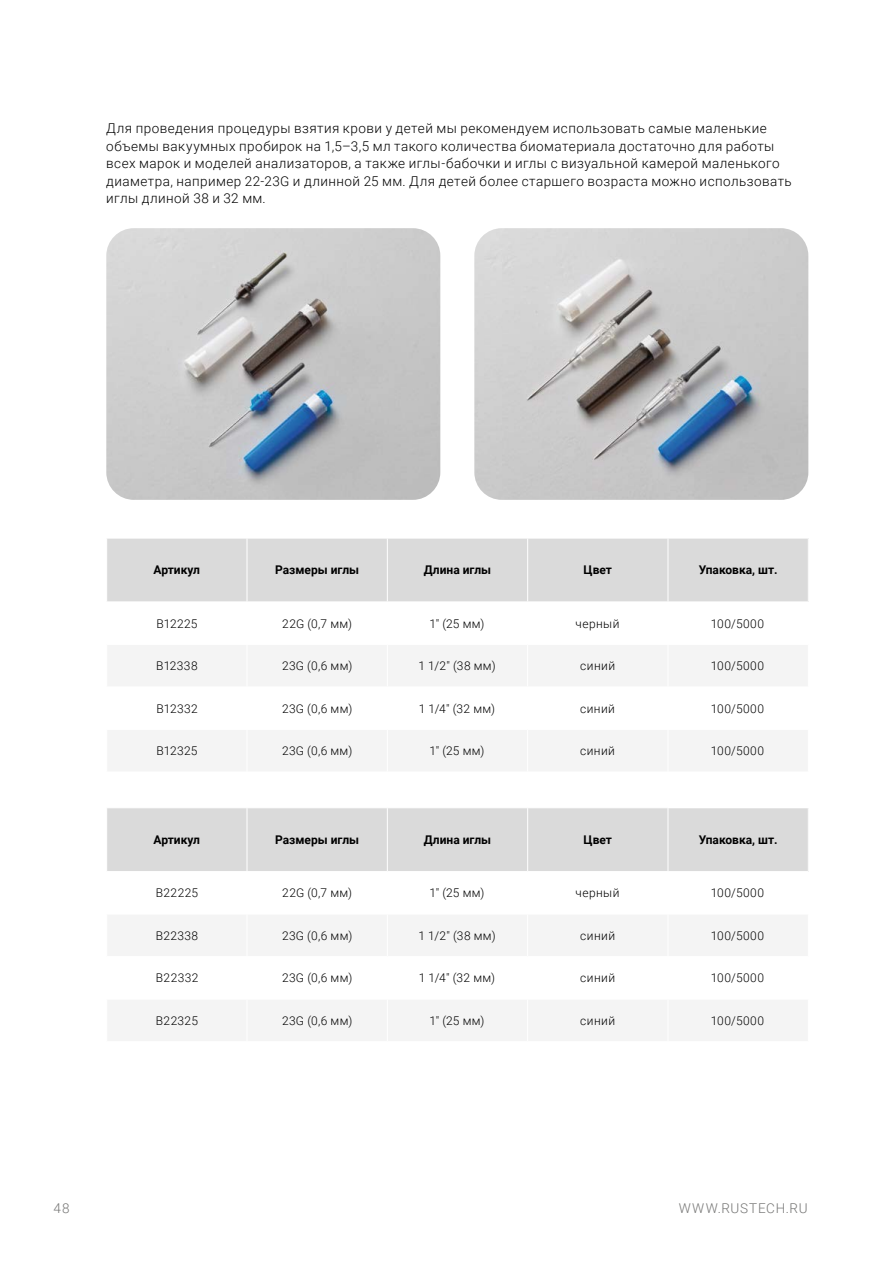
<style>
.page{position:relative;width:893px;height:1263px;background:#fff}
.page>*{position:absolute;margin:0;border:0;box-sizing:border-box;transform-origin:0 0}
.t1{font:300 13.5px/17.5px "Roboto";letter-spacing:.035em;color:#000}
.t2{font:300 13.5px "Roboto";letter-spacing:.06em;color:#767675}
.t3{font:300 12px "Roboto";letter-spacing:.035em;color:#000}
.t4{font:700 12px "Roboto";color:#000}
</style>
<div class="page">
<img style="left:106px;top:228px;width:334px;height:272px">
<img style="left:474px;top:228px;width:334px;height:272px">
<div style="left:107px;top:539px;width:561px;height:62px;background:#dadada"></div>
<div style="left:668px;top:538px;width:140px;height:64px;background:#dadada"></div>
<div style="left:108px;top:645px;width:699px;height:41px;background:#f4f4f4"></div>
<div style="left:108px;top:730px;width:699px;height:41px;background:#f4f4f4"></div>
<hr style="left:247px;top:645px;width:1px;height:41px;background:#fff">
<hr style="left:387px;top:645px;width:1px;height:41px;background:#fff">
<hr style="left:527px;top:645px;width:1px;height:41px;background:#fff">
<hr style="left:668px;top:645px;width:1px;height:41px;background:#fff">
<hr style="left:247px;top:730px;width:1px;height:42px;background:#fff">
<hr style="left:387px;top:730px;width:1px;height:42px;background:#fff">
<hr style="left:527px;top:730px;width:1px;height:42px;background:#fff">
<hr style="left:668px;top:730px;width:1px;height:42px;background:#fff">
<hr style="left:247px;top:538px;width:1px;height:63px;background:#fff">
<hr style="left:387px;top:538px;width:1px;height:63px;background:#fff">
<hr style="left:527px;top:538px;width:1px;height:63px;background:#fff">
<hr style="left:668px;top:538px;width:141px;height:1px;background:#fff">
<hr style="left:668px;top:538px;width:1px;height:63px;background:#fff">
<hr style="left:668px;top:601px;width:141px;height:1px;background:#fff">
<div style="left:107px;top:808px;width:561px;height:63px;background:#dadada"></div>
<div style="left:668px;top:808px;width:140px;height:63px;background:#dadada"></div>
<div style="left:108px;top:915px;width:699px;height:41px;background:#f4f4f4"></div>
<div style="left:108px;top:1000px;width:699px;height:41px;background:#f4f4f4"></div>
<hr style="left:247px;top:914px;width:1px;height:42px;background:#fff">
<hr style="left:387px;top:914px;width:1px;height:42px;background:#fff">
<hr style="left:527px;top:914px;width:1px;height:42px;background:#fff">
<hr style="left:668px;top:914px;width:1px;height:42px;background:#fff">
<hr style="left:247px;top:999px;width:1px;height:42px;background:#fff">
<hr style="left:387px;top:999px;width:1px;height:42px;background:#fff">
<hr style="left:527px;top:999px;width:1px;height:42px;background:#fff">
<hr style="left:668px;top:999px;width:1px;height:42px;background:#fff">
<hr style="left:247px;top:808px;width:1px;height:63px;background:#fff">
<hr style="left:387px;top:808px;width:1px;height:63px;background:#fff">
<hr style="left:527px;top:808px;width:1px;height:63px;background:#fff">
<hr style="left:668px;top:808px;width:1px;height:63px;background:#fff">
<p class="t1" style="left:106px;top:119px;width:687px">Для проведения процедуры взятия крови у детей мы рекомендуем использовать самые маленькие объемы вакуумных пробирок на 1,5–3,5 мл такого количества биоматериала достаточно для работы всех марок и моделей анализаторов, а также иглы-бабочки и иглы с визуальной камерой маленького диаметра, например 22-23G и длинной 25 мм. Для детей более старшего возраста можно использовать иглы длиной 38 и 32 мм.</p>
<p class="t4" style="left:154px;top:562px;width:48px">Артикул</p>
<p class="t4" style="left:275px;top:562px;width:85px">Размеры иглы</p>
<p class="t4" style="left:424px;top:562px;width:69px">Длина иглы</p>
<p class="t4" style="left:584px;top:562px;width:30px">Цвет</p>
<p class="t4" style="left:699px;top:562px;width:80px">Упаковка, шт.</p>
<p class="t3" style="left:156px;top:615px;width:43px">B12225</p>
<p class="t3" style="left:282px;top:615px;width:71px">22G (0,7 мм)</p>
<p class="t3" style="left:429px;top:615px;width:57px">1" (25 мм)</p>
<p class="t3" style="left:575px;top:615px;width:45px">черный</p>
<p class="t3" style="left:711px;top:615px;width:55px">100/5000</p>
<p class="t3" style="left:156px;top:657px;width:43px">B12338</p>
<p class="t3" style="left:282px;top:657px;width:72px">23G (0,6 мм)</p>
<p class="t3" style="left:418px;top:657px;width:79px">1 1/2" (38 мм)</p>
<p class="t3" style="left:580px;top:657px;width:36px">синий</p>
<p class="t3" style="left:711px;top:657px;width:55px">100/5000</p>
<p class="t3" style="left:157px;top:700px;width:43px">B12332</p>
<p class="t3" style="left:282px;top:700px;width:72px">23G (0,6 мм)</p>
<p class="t3" style="left:419px;top:700px;width:78px">1 1/4" (32 мм)</p>
<p class="t3" style="left:580px;top:700px;width:36px">синий</p>
<p class="t3" style="left:711px;top:700px;width:55px">100/5000</p>
<p class="t3" style="left:156px;top:742px;width:42px">B12325</p>
<p class="t3" style="left:282px;top:742px;width:72px">23G (0,6 мм)</p>
<p class="t3" style="left:429px;top:742px;width:57px">1" (25 мм)</p>
<p class="t3" style="left:580px;top:742px;width:36px">синий</p>
<p class="t3" style="left:711px;top:742px;width:55px">100/5000</p>
<p class="t4" style="left:154px;top:831px;width:48px">Артикул</p>
<p class="t4" style="left:275px;top:831px;width:85px">Размеры иглы</p>
<p class="t4" style="left:424px;top:831px;width:69px">Длина иглы</p>
<p class="t4" style="left:584px;top:831px;width:30px">Цвет</p>
<p class="t4" style="left:699px;top:831px;width:80px">Упаковка, шт.</p>
<p class="t3" style="left:156px;top:885px;width:44px">B22225</p>
<p class="t3" style="left:282px;top:885px;width:71px">22G (0,7 мм)</p>
<p class="t3" style="left:429px;top:885px;width:57px">1" (25 мм)</p>
<p class="t3" style="left:575px;top:885px;width:45px">черный</p>
<p class="t3" style="left:711px;top:885px;width:55px">100/5000</p>
<p class="t3" style="left:156px;top:927px;width:44px">B22338</p>
<p class="t3" style="left:282px;top:927px;width:72px">23G (0,6 мм)</p>
<p class="t3" style="left:418px;top:927px;width:79px">1 1/2" (38 мм)</p>
<p class="t3" style="left:580px;top:927px;width:36px">синий</p>
<p class="t3" style="left:711px;top:927px;width:55px">100/5000</p>
<p class="t3" style="left:156px;top:970px;width:44px">B22332</p>
<p class="t3" style="left:282px;top:970px;width:72px">23G (0,6 мм)</p>
<p class="t3" style="left:419px;top:970px;width:78px">1 1/4" (32 мм)</p>
<p class="t3" style="left:580px;top:970px;width:36px">синий</p>
<p class="t3" style="left:711px;top:970px;width:55px">100/5000</p>
<p class="t3" style="left:156px;top:1012px;width:44px">B22325</p>
<p class="t3" style="left:282px;top:1012px;width:72px">23G (0,6 мм)</p>
<p class="t3" style="left:429px;top:1012px;width:57px">1" (25 мм)</p>
<p class="t3" style="left:580px;top:1012px;width:36px">синий</p>
<p class="t3" style="left:711px;top:1012px;width:55px">100/5000</p>
<p class="t2" style="left:53px;top:1198px;width:18px">48</p>
<p class="t2" style="left:679px;top:1198px;width:130px">WWW.RUSTECH.RU</p>
</div>
